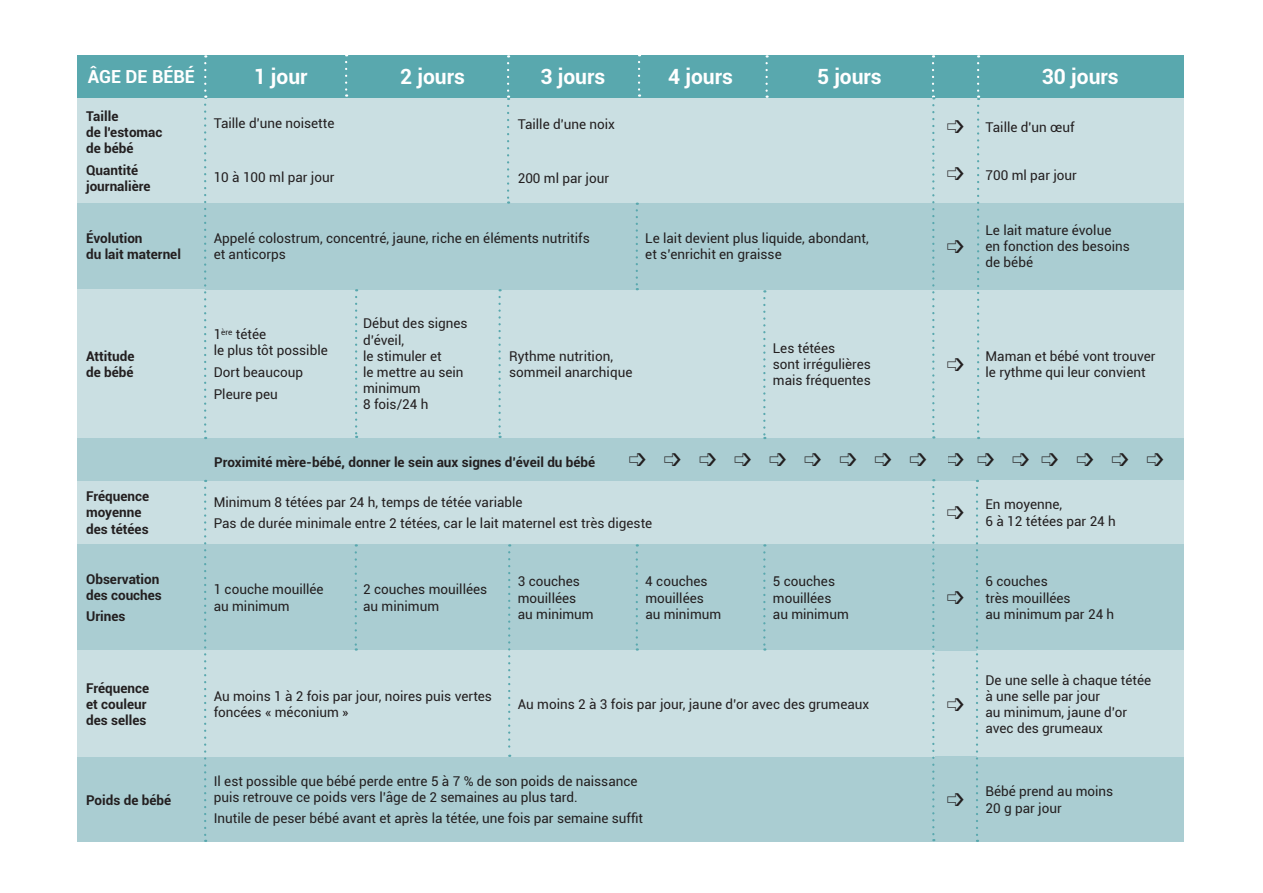
<style>
.page{position:relative;width:1263px;height:893px;background:#fff}
.page>*{position:absolute;margin:0;border:0;box-sizing:border-box;transform-origin:0 0}
.t1{font:700 21px "Roboto";color:#fff}
.t2{font:21px "Zapf Dingbats ITC";color:#231f20}
.t3{font:700 18px "Roboto";color:#fff}
.t4{font:13.5px/16.2px "Roboto";color:#231f20}
.t5{font:700 13.5px/16.2px "Roboto";color:#231f20}
</style>
<div class="page">
<div style="left:78px;top:55px;width:127px;height:43px;background:#59a8ae"></div>
<div style="left:78px;top:98px;width:127px;height:106px;background:#cadfe2"></div>
<div style="left:78px;top:203px;width:127px;height:86px;background:#aacdd2"></div>
<div style="left:78px;top:544px;width:127px;height:107px;background:#aacdd2"></div>
<div style="left:78px;top:757px;width:127px;height:85px;background:#aacdd2"></div>
<div style="left:977px;top:757px;width:207px;height:85px;background:#aacdd2"></div>
<div style="left:205px;top:757px;width:729px;height:85px;background:#aacdd2"></div>
<div style="left:205px;top:544px;width:150px;height:107px;background:#aacdd2"></div>
<div style="left:355px;top:544px;width:154px;height:107px;background:#aacdd2"></div>
<div style="left:509px;top:544px;width:128px;height:107px;background:#aacdd2"></div>
<div style="left:637px;top:544px;width:127px;height:107px;background:#aacdd2"></div>
<div style="left:764px;top:544px;width:170px;height:107px;background:#aacdd2"></div>
<div style="left:977px;top:544px;width:207px;height:107px;background:#aacdd2"></div>
<div style="left:78px;top:289px;width:127px;height:149px;background:#cadfe2"></div>
<div style="left:205px;top:289px;width:151px;height:149px;background:#cadfe2"></div>
<div style="left:764px;top:289px;width:170px;height:149px;background:#cadfe2"></div>
<div style="left:977px;top:289px;width:207px;height:149px;background:#cadfe2"></div>
<div style="left:355px;top:289px;width:151px;height:149px;background:#cadfe2"></div>
<div style="left:501px;top:289px;width:263px;height:149px;background:#cadfe2"></div>
<div style="left:205px;top:97px;width:304px;height:106px;background:#cadfe2"></div>
<div style="left:977px;top:98px;width:207px;height:106px;background:#cadfe2"></div>
<div style="left:509px;top:98px;width:425px;height:106px;background:#cadfe2"></div>
<div style="left:934px;top:98px;width:43px;height:106px;background:#cadfe2"></div>
<div style="left:934px;top:480px;width:43px;height:64px;background:#cadfe2"></div>
<div style="left:934px;top:651px;width:43px;height:106px;background:#cadfe2"></div>
<div style="left:934px;top:289px;width:43px;height:149px;background:#cadfe2"></div>
<div style="left:934px;top:203px;width:43px;height:86px;background:#aacdd2"></div>
<div style="left:934px;top:438px;width:43px;height:42px;background:#aacdd2"></div>
<div style="left:977px;top:438px;width:207px;height:42px;background:#aacdd2"></div>
<div style="left:934px;top:544px;width:43px;height:107px;background:#aacdd2"></div>
<div style="left:934px;top:757px;width:43px;height:85px;background:#aacdd2"></div>
<div style="left:78px;top:480px;width:127px;height:64px;background:#cadfe2"></div>
<div style="left:78px;top:651px;width:127px;height:106px;background:#cadfe2"></div>
<div style="left:205px;top:651px;width:304px;height:106px;background:#cadfe2"></div>
<div style="left:509px;top:651px;width:425px;height:106px;background:#cadfe2"></div>
<div style="left:977px;top:480px;width:207px;height:64px;background:#cadfe2"></div>
<div style="left:977px;top:651px;width:207px;height:106px;background:#cadfe2"></div>
<div style="left:205px;top:480px;width:729px;height:64px;background:#cadfe2"></div>
<div style="left:78px;top:438px;width:870px;height:42px;background:#aacdd2"></div>
<div style="left:205px;top:203px;width:432px;height:86px;background:#aacdd2"></div>
<div style="left:205px;top:55px;width:151px;height:43px;background:#59a8ae"></div>
<div style="left:356px;top:55px;width:153px;height:43px;background:#59a8ae"></div>
<div style="left:509px;top:55px;width:128px;height:43px;background:#59a8ae"></div>
<div style="left:637px;top:55px;width:127px;height:43px;background:#59a8ae"></div>
<div style="left:764px;top:55px;width:170px;height:43px;background:#59a8ae"></div>
<div style="left:934px;top:55px;width:43px;height:43px;background:#59a8ae"></div>
<div style="left:977px;top:55px;width:207px;height:43px;background:#59a8ae"></div>
<div style="left:637px;top:203px;width:297px;height:86px;background:#aacdd2"></div>
<div style="left:977px;top:203px;width:207px;height:86px;background:#aacdd2"></div>
<svg style="left:204px;top:105px;width:2px;height:334px"></svg>
<svg style="left:204px;top:55px;width:2px;height:44px"></svg>
<svg style="left:345px;top:62px;width:2px;height:35px"></svg>
<svg style="left:638px;top:62px;width:2px;height:35px"></svg>
<svg style="left:765px;top:55px;width:3px;height:43px"></svg>
<svg style="left:507px;top:55px;width:2px;height:45px"></svg>
<svg style="left:507px;top:106px;width:2px;height:98px"></svg>
<svg style="left:977px;top:55px;width:2px;height:45px"></svg>
<svg style="left:977px;top:106px;width:2px;height:333px"></svg>
<svg style="left:932px;top:55px;width:2px;height:44px"></svg>
<svg style="left:932px;top:105px;width:2px;height:334px"></svg>
<svg style="left:976px;top:488px;width:2px;height:354px"></svg>
<svg style="left:932px;top:487px;width:2px;height:354px"></svg>
<svg style="left:355px;top:297px;width:2px;height:141px"></svg>
<svg style="left:498px;top:297px;width:3px;height:141px"></svg>
<svg style="left:763px;top:290px;width:2px;height:149px"></svg>
<svg style="left:355px;top:544px;width:2px;height:107px"></svg>
<svg style="left:508px;top:544px;width:2px;height:213px"></svg>
<svg style="left:636px;top:544px;width:2px;height:107px"></svg>
<svg style="left:636px;top:203px;width:2px;height:87px"></svg>
<svg style="left:763px;top:544px;width:2px;height:107px"></svg>
<svg style="left:204px;top:488px;width:2px;height:354px"></svg>
<h2 class="t3" style="left:88px;top:64px;width:109px">ÂGE DE BÉBÉ</h2>
<p class="t5" style="left:86px;top:107px;width:78px">Taille<br>de l'estomac de bébé</p>
<p class="t5" style="left:86px;top:161px;width:66px">Quantité journalière</p>
<p class="t5" style="left:86px;top:230px;width:96px">Évolution<br>du lait maternel</p>
<h1 class="t1" style="left:254px;top:62px;width:55px">1 jour</h1>
<h1 class="t1" style="left:400px;top:62px;width:66px">2 jours</h1>
<h1 class="t1" style="left:541px;top:62px;width:66px">3 jours</h1>
<h1 class="t1" style="left:668px;top:62px;width:66px">4 jours</h1>
<h1 class="t1" style="left:817px;top:62px;width:66px">5 jours</h1>
<h1 class="t1" style="left:1042px;top:62px;width:78px">30 jours</h1>
<p class="t4" style="left:214px;top:114px;width:122px">Taille d'une noisette</p>
<p class="t4" style="left:214px;top:168px;width:122px">10 à 100 ml par jour</p>
<p class="t4" style="left:518px;top:115px;width:99px">Taille d'une noix</p>
<p class="t4" style="left:518px;top:169px;width:93px">200 ml par jour</p>
<p class="t4" style="left:214px;top:230px;width:378px">Appelé colostrum, concentré, jaune, riche en éléments nutritifs et anticorps</p>
<p class="t4" style="left:985px;top:118px;width:91px">Taille d'un œuf</p>
<p class="t4" style="left:985px;top:167px;width:93px">700 ml par jour</p>
<p class="t4" style="left:645px;top:230px;width:225px">Le lait devient plus liquide, abondant, et s’enrichit en graisse</p>
<p class="t4" style="left:985px;top:222px;width:146px">Le lait mature évolue<br>en fonction des besoins de bébé</p>
<p class="t5" style="left:86px;top:347px;width:50px">Attitude de bébé</p>
<p class="t5" style="left:86px;top:488px;width:64px">Fréquence moyenne des tétées</p>
<p class="t5" style="left:86px;top:570px;width:77px">Observation des couches</p>
<p class="t5" style="left:86px;top:608px;width:41px">Urines</p>
<p class="t4" style="left:214px;top:326px;width:116px">1<sup>ère</sup> tétée<br>le plus tôt possible</p>
<p class="t4" style="left:214px;top:361px;width:91px;line-height:21.6px">Dort beaucoup<br>Pleure peu</p>
<p class="t4" style="left:363px;top:315px;width:106px">Début des signes d’éveil,<br>le stimuler et<br>le mettre au sein minimum<br>8 fois/24 h</p>
<p class="t4" style="left:509px;top:347px;width:125px">Rythme nutrition, sommeil anarchique</p>
<p class="t4" style="left:773px;top:339px;width:100px">Les tétées<br>sont irrégulières mais fréquentes</p>
<p class="t4" style="left:985px;top:347px;width:172px">Maman et bébé vont trouver le rythme qui leur convient</p>
<p class="t5" style="left:214px;top:454px;width:382px">Proximité mère-bébé, donner le sein aux signes d’éveil du bébé</p>
<h1 class="t2" style="left:629px;top:450px;width:300px">➩ ➩ ➩ ➩ ➩ ➩ ➩ ➩ ➩</h1>
<p class="t4" style="left:214px;top:491px;width:440px;line-height:21.6px">Minimum 8 tétées par 24 h, temps de tétée variable<br>Pas de durée minimale entre 2 tétées, car le lait maternel est très digeste</p>
<h1 class="t2" style="left:947px;top:450px;width:219px">➩ ➩ ➩ ➩ ➩ ➩ ➩</h1>
<p class="t4" style="left:985px;top:496px;width:132px">En moyenne,<br>6 à 12 tétées par 24 h</p>
<p class="t4" style="left:214px;top:581px;width:111px">1 couche mouillée au minimum</p>
<p class="t4" style="left:363px;top:581px;width:126px">2 couches mouillées au minimum</p>
<p class="t4" style="left:518px;top:573px;width:78px">3 couches mouillées au minimum</p>
<p class="t4" style="left:645px;top:573px;width:78px">4 couches mouillées au minimum</p>
<p class="t4" style="left:773px;top:573px;width:78px">5 couches mouillées au minimum</p>
<p class="t4" style="left:985px;top:573px;width:130px">6 couches<br>très mouillées<br>au minimum par 24 h</p>
<p class="t5" style="left:86px;top:679px;width:64px">Fréquence et couleur des selles</p>
<p class="t4" style="left:214px;top:687px;width:280px">Au moins 1 à 2 fois par jour, noires puis vertes foncées « méconium »</p>
<p class="t4" style="left:518px;top:695px;width:353px">Au moins 2 à 3 fois par jour, jaune d’or avec des grumeaux</p>
<p class="t4" style="left:985px;top:671px;width:167px">De une selle à chaque tétée à une selle par jour<br>au minimum, jaune d’or avec des grumeaux</p>
<p class="t4" style="left:214px;top:772px;width:425px">Il est possible que bébé perde entre 5 à 7 % de son poids de naissance puis retrouve ce poids vers l’âge de 2 semaines au plus tard.</p>
<p class="t4" style="left:214px;top:810px;width:431px">Inutile de peser bébé avant et après la tétée, une fois par semaine suffit</p>
<p class="t5" style="left:86px;top:791px;width:87px">Poids de bébé</p>
<p class="t4" style="left:985px;top:783px;width:129px">Bébé prend au moins<br>20 g par jour</p>
</div>
